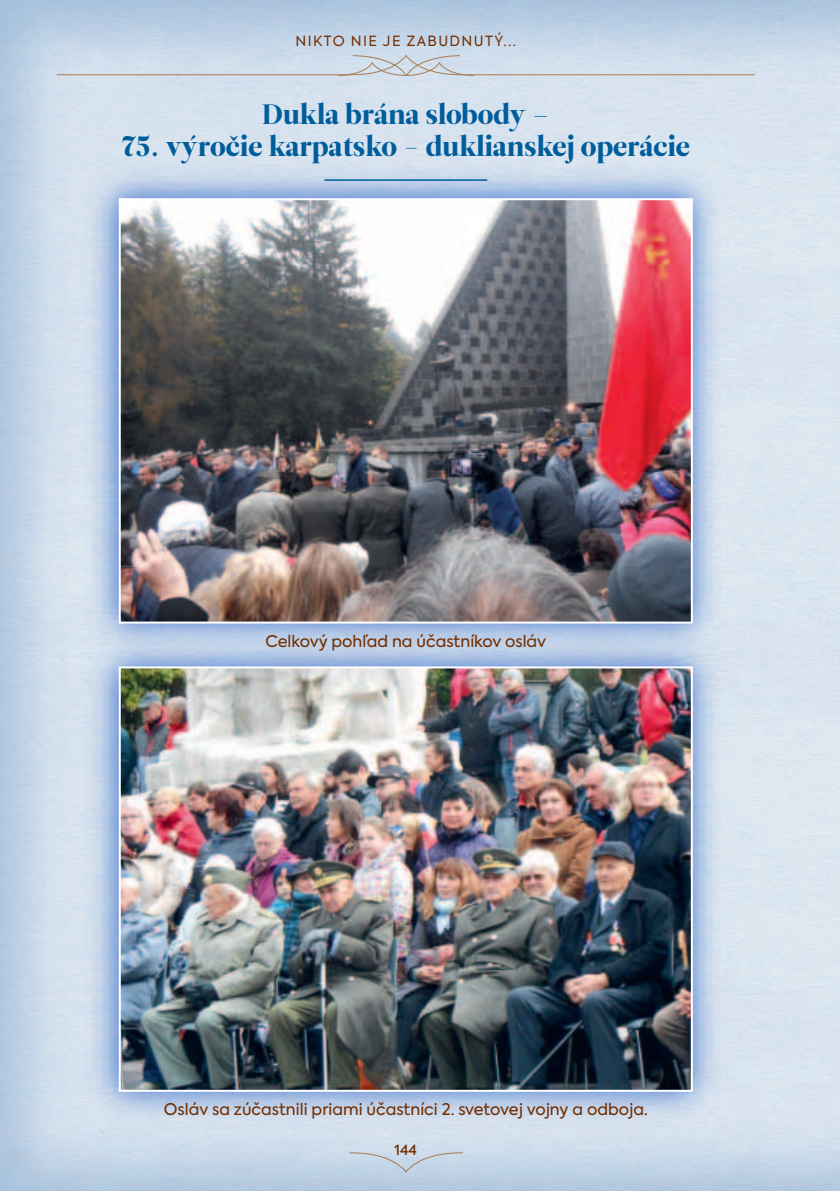
<style>
.page{position:relative;width:840px;height:1191px;background:#fff}
.page>*{position:absolute;margin:0;border:0;box-sizing:border-box;transform-origin:0 0}
.t1{font:28px "Leitura Display";color:#005d9c}
.t2{font:16px "Axiforma";color:#712e00}
.t3{font:14px "Axiforma";letter-spacing:.1em;color:#712e00}
.t4{font:500 14px "Axiforma";color:#712e00}
</style>
<div class="page">
<svg style="left:348px;top:1151px;width:115px;height:22px;background:#c4d2e1"></svg>
<svg style="left:56px;top:54px;width:699px;height:23px;background:#cfd9e3"></svg>
<img style="left:84px;top:165px;width:642px;height:468px">
<img style="left:122px;top:201px;width:567px;height:419px">
<div style="left:119px;top:198px;width:573px;height:425px;border:2px solid #fff"></div>
<img style="left:84px;top:633px;width:642px;height:493px">
<img style="left:122px;top:669px;width:567px;height:419px">
<div style="left:119px;top:666px;width:573px;height:425px;border:2px solid #fff"></div>
<hr style="left:324px;top:179px;width:163px;height:2px;background:#005d9c">
<p class="t3" style="left:295px;top:36px;width:222px">NIKTO NIE JE ZABUDNUTÝ...</p>
<h1 class="t1" style="left:262px;top:102px;width:288px">Dukla brána slobody –</h1>
<h1 class="t1" style="left:122px;top:134px;width:569px">75. výročie karpatsko - duklianskej operácie</h1>
<p class="t2" style="left:265px;top:635px;width:282px">Celkový pohľad na účastníkov osláv</p>
<p class="t2" style="left:164px;top:1103px;width:485px">Osláv sa zúčastnili priami účastníci 2. svetovej vojny a odboja.</p>
<p class="t4" style="left:394px;top:1141px;width:24px">144</p>
</div>
